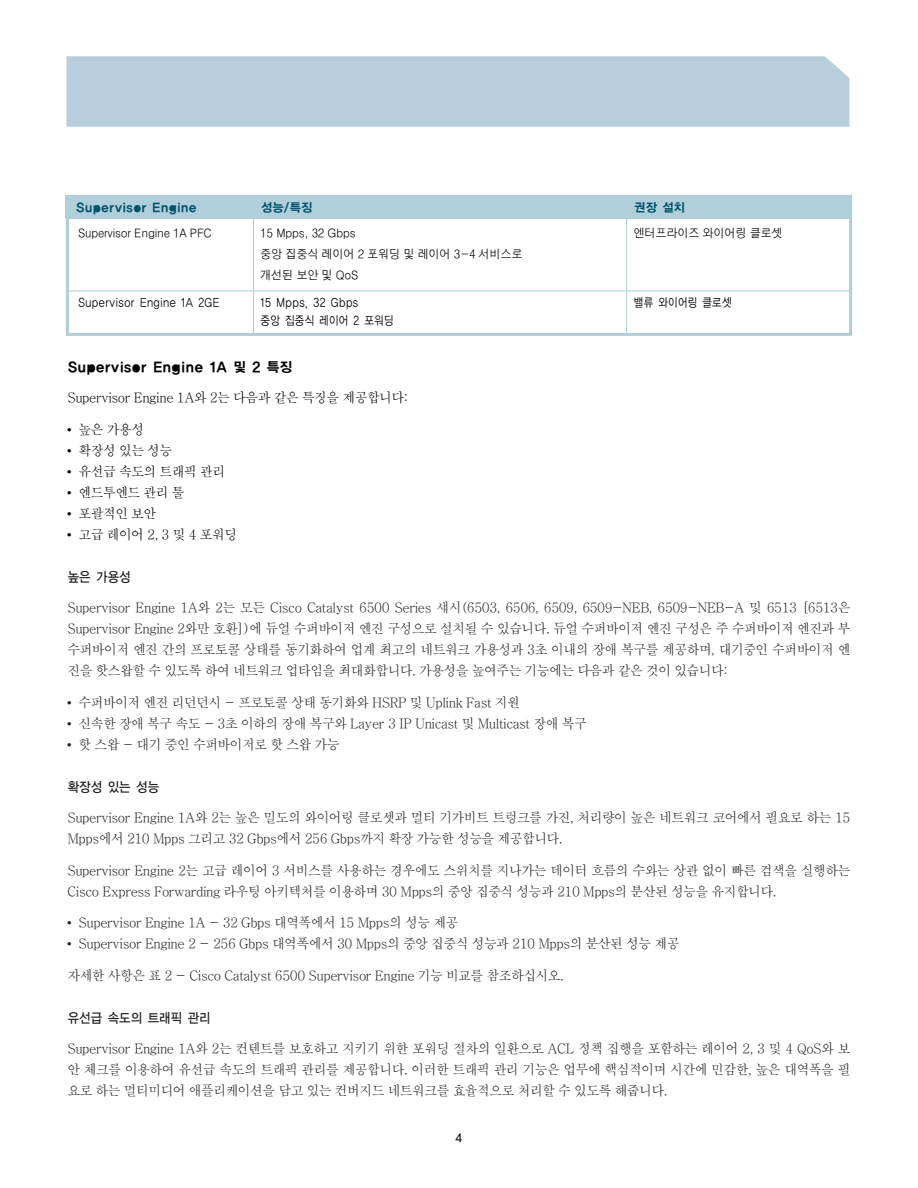
<style>
.page{position:relative;width:918px;height:1188px;background:#fff}
.page>*{position:absolute;margin:0;border:0;box-sizing:border-box;transform-origin:0 0}
.t1{font:500 13.5px/21px "HY Sin Myeong Jo";letter-spacing:-.045em;color:#231f20;text-align:justify;scale:.95 1}
.t2{font:500 13.5px "HY Sin Myeong Jo";letter-spacing:-.045em;color:#000;scale:.95 1}
.t3{font:13.5px "YGO13";letter-spacing:-.05em;color:#231f20;scale:.9 1}
.t4{font:13.5px "YGO15";letter-spacing:-.055em;color:#000}
.t5{font:500 12px/21px "HY Go Thic";letter-spacing:-.04em;color:#000;scale:.95 1}
.t6{font:12px "YGO12";letter-spacing:-.02em;color:#000;scale:.85 1}
.t7{font:12px "YGO15";letter-spacing:-.055em;color:#00536d}
.t8{font:700 12px "HY Go Thic";color:#000}
</style>
<div class="page">
<div style="left:66px;top:56px;width:783px;height:71px;background:#b8cfdb"></div>
<div style="left:66px;top:196px;width:786px;height:23px;background:#b0cfdb"></div>
<div style="left:66px;top:196px;width:786px;height:140px;border:3px solid #b0cfdb"></div>
<hr style="left:66px;top:290px;width:786px;height:2px;background:#b0cfdb">
<hr style="left:253px;top:217px;width:1px;height:119px;background:#b0cfdb">
<hr style="left:626px;top:217px;width:1px;height:119px;background:#b0cfdb">
<p class="t7" style="left:76px;top:202px;width:123px">Supervisor Engine</p>
<p class="t7" style="left:261px;top:202px;width:53px">성능/특징</p>
<p class="t7" style="left:634px;top:202px;width:53px">권장 설치</p>
<p class="t5" style="left:78px;top:223px;width:143px">Supervisor Engine 1A PFC</p>
<p class="t5" style="left:260px;top:223px;width:102px">15 Mpps, 32 Gbps</p>
<p class="t5" style="left:634px;top:223px;width:159px">엔터프라이즈 와이어링 클로셋</p>
<p class="t5" style="left:260px;top:244px;width:278px">중앙 집중식 레이어 2 포워딩 및 레이어 3-4 서비스로 개선된 보안 및 QoS</p>
<p class="t6" style="left:78px;top:297px;width:168px">Supervisor Engine 1A 2GE</p>
<p class="t6" style="left:260px;top:297px;width:117px">15 Mpps, 32 Gbps</p>
<p class="t6" style="left:634px;top:297px;width:117px">밸류 와이어링 클로셋</p>
<p class="t6" style="left:260px;top:315px;width:159px">중앙 집중식 레이어 2 포워딩</p>
<p class="t4" style="left:67px;top:360px;width:227px">Supervisor Engine 1A 및 2 특징</p>
<p class="t2" style="left:67px;top:392px;width:360px">Supervisor Engine 1A와 2는 다음과 같은 특징을 제공합니다:</p>
<p class="t2" style="left:67px;top:423px;width:82px"><sup>●</sup> 높은 가용성</p>
<p class="t2" style="left:67px;top:444px;width:112px"><sup>●</sup> 확장성 있는 성능</p>
<p class="t2" style="left:67px;top:465px;width:168px"><sup>●</sup> 유선급 속도의 트래픽 관리</p>
<p class="t2" style="left:67px;top:486px;width:125px"><sup>●</sup> 엔드투엔드 관리 툴</p>
<p class="t2" style="left:67px;top:507px;width:95px"><sup>●</sup> 포괄적인 보안</p>
<p class="t2" style="left:67px;top:528px;width:180px"><sup>●</sup> 고급 레이어 2, 3 및 4 포워딩</p>
<p class="t3" style="left:67px;top:570px;width:72px">높은 가용성</p>
<p class="t1" style="left:67px;top:598px;width:826px">Supervisor Engine 1A와 2는 모든 Cisco Catalyst 6500 Series 섀시(6503, 6506, 6509, 6509-NEB, 6509-NEB-A 및 6513 [6513은 Supervisor Engine 2와만 호환])에 듀얼 수퍼바이저 엔진 구성으로 설치될 수 있습니다. 듀얼 수퍼바이저 엔진 구성은 주 수퍼바이저 엔진과 부 수퍼바이저 엔진 간의 프로토콜 상태를 동기화하여 업계 최고의 네트워크 가용성과 3초 이내의 장애 복구를 제공하며, 대기중인 수퍼바이저 엔 진을 핫스왑할 수 있도록 하여 네트워크 업타임을 최대화합니다. 가용성을 높여주는 기능에는 다음과 같은 것이 있습니다:</p>
<p class="t1" style="left:67px;top:693px;width:478px"><sup>●</sup> 수퍼바이저 엔진 리던던시 - 프로토콜 상태 동기화와 HSRP 및 Uplink Fast 지원</p>
<p class="t1" style="left:67px;top:714px;width:548px"><sup>●</sup> 신속한 장애 복구 속도 - 3초 이하의 장애 복구와 Layer 3 IP Unicast 및 Multicast 장애 복구</p>
<p class="t1" style="left:67px;top:735px;width:288px"><sup>●</sup> 핫 스왑 - 대기 중인 수퍼바이저로 핫 스왑 가능</p>
<p class="t3" style="left:67px;top:780px;width:104px">확장성 있는 성능</p>
<p class="t1" style="left:67px;top:808px;width:826px">Supervisor Engine 1A와 2는 높은 밀도의 와이어링 클로셋과 멀티 기가비트 트렁크를 가진, 처리량이 높은 네트워크 코어에서 필요로 하는 15<br>Mpps에서 210 Mpps 그리고 32 Gbps에서 256 Gbps까지 확장 가능한 성능을 제공합니다.</p>
<p class="t1" style="left:67px;top:861px;width:826px">Supervisor Engine 2는 고급 레이어 3 서비스를 사용하는 경우에도 스위치를 지나가는 데이터 흐름의 수와는 상관 없이 빠른 검색을 실행하는<br>Cisco Express Forwarding 라우팅 아키텍처를 이용하며 30 Mpps의 중앙 집중식 성능과 210 Mpps의 분산된 성능을 유지합니다.</p>
<p class="t1" style="left:67px;top:913px;width:413px"><sup>●</sup> Supervisor Engine 1A - 32 Gbps 대역폭에서 15 Mpps의 성능 제공</p>
<p class="t1" style="left:67px;top:934px;width:646px"><sup>●</sup> Supervisor Engine 2 - 256 Gbps 대역폭에서 30 Mpps의 중앙 집중식 성능과 210 Mpps의 분산된 성능 제공</p>
<p class="t1" style="left:67px;top:966px;width:524px">자세한 사항은 표 2 - Cisco Catalyst 6500 Supervisor Engine 기능 비교를 참조하십시오.</p>
<p class="t3" style="left:67px;top:1011px;width:161px">유선급 속도의 트래픽 관리</p>
<p class="t1" style="left:67px;top:1039px;width:826px">Supervisor Engine 1A와 2는 컨텐트를 보호하고 지키기 위한 포워딩 절차의 일환으로 ACL 정책 집행을 포함하는 레이어 2, 3 및 4 QoS와 보 안 체크를 이용하여 유선급 속도의 트래픽 관리를 제공합니다. 이러한 트래픽 관리 기능은 업무에 핵심적이며 시간에 민감한, 높은 대역폭을 필 요로 하는 멀티미디어 애플리케이션을 담고 있는 컨버지드 네트워크를 효율적으로 처리할 수 있도록 해줍니다.</p>
<p class="t8" style="left:455px;top:1133px;width:9px">4</p>
</div>
